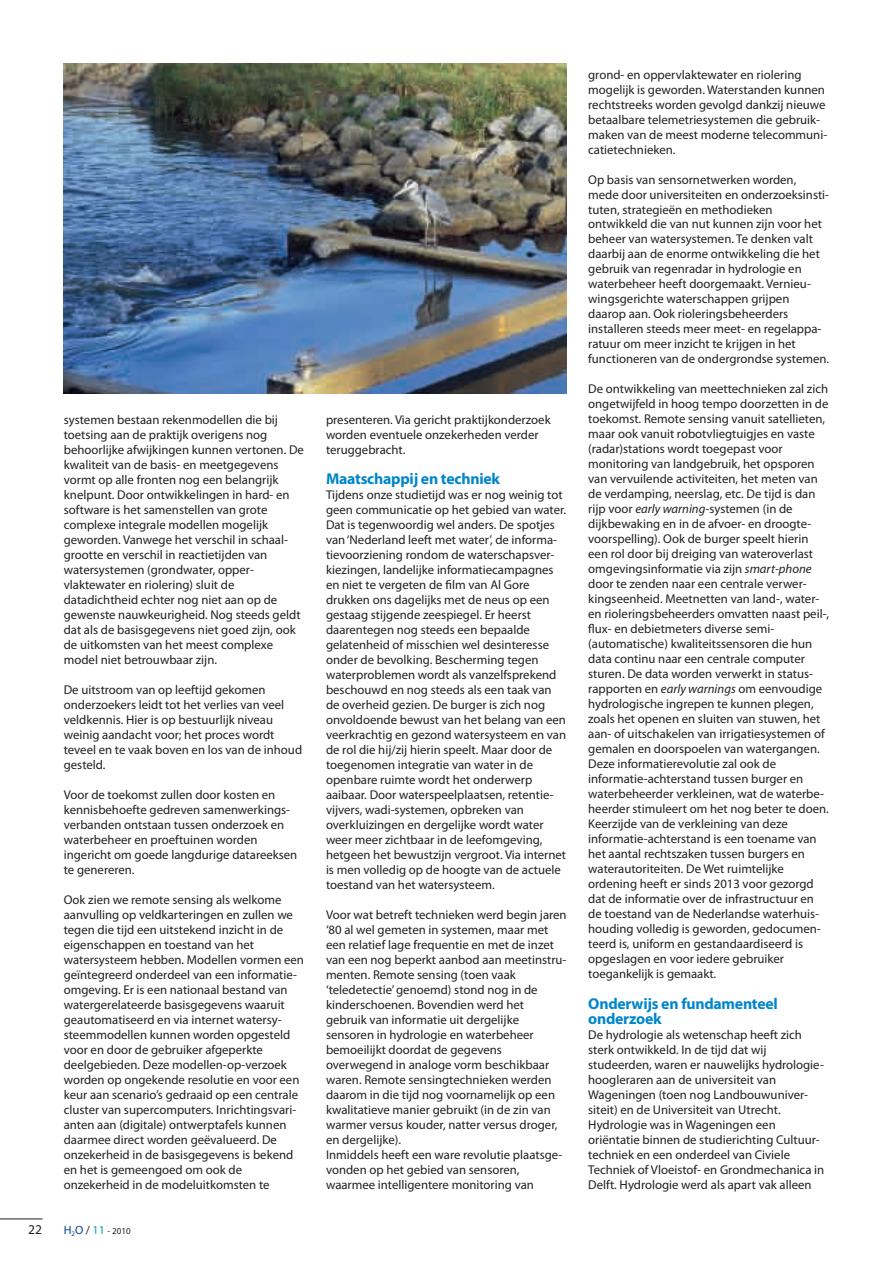
<style>
.page{position:relative;width:893px;height:1263px;background:#fff}
.page>*{position:absolute;margin:0;border:0;box-sizing:border-box;transform-origin:0 0}
.t1{font:700 15.75px/15px "Myriad Pro";letter-spacing:-.015em;color:#0086cc}
.t2{font:13.5px "Myriad Pro";color:#231f20}
.t3{font:12.75px/15px "Myriad Pro";color:#231f20}
.t4{font:9px "Myriad Pro";color:#231f20}
.s1{font-size:12px;color:#074693}
.s2{font-size:12px}
.s3{font-size:12px;color:#00a2b1}
.s4{font-style:italic}
</style>
<div class="page">
<hr style="left:0;top:1219px;width:43px;height:1px;background:#231f20">
<img style="left:64px;top:64px;width:503px;height:330px">
<p class="t3" style="left:64px;top:412px;width:242px">systemen bestaan rekenmodellen die bij toetsing aan de praktijk overigens nog behoorlijke afwijkingen kunnen vertonen. De kwaliteit van de basis- en meetgegevens vormt op alle fronten nog een belangrijk knelpunt. Door ontwikkelingen in hard- en software is het samenstellen van grote complexe integrale modellen mogelijk geworden. Vanwege het verschil in schaal&shy;grootte en verschil in reactietijden van watersystemen (grondwater, opper&shy;vlaktewater en riolering) sluit de datadichtheid echter nog niet aan op de gewenste nauwkeurigheid. Nog steeds geldt dat als de basisgegevens niet goed zijn, ook de uitkomsten van het meest complexe model niet betrouwbaar zijn.</p>
<p class="t3" style="left:64px;top:682px;width:240px">De uitstroom van op leeftijd gekomen onderzoekers leidt tot het verlies van veel veldkennis. Hier is op bestuurlijk niveau weinig aandacht voor; het proces wordt teveel en te vaak boven en los van de inhoud gesteld.</p>
<p class="t3" style="left:64px;top:787px;width:235px">Voor de toekomst zullen door kosten en kennisbehoefte gedreven samenwerkings&shy;verbanden ontstaan tussen onderzoek en waterbeheer en proeftuinen worden ingericht om goede langdurige datareeksen te genereren.</p>
<p class="t3" style="left:64px;top:892px;width:242px">Ook zien we remote sensing als welkome aanvulling op veldkarteringen en zullen we tegen die tijd een uitstekend inzicht in de eigenschappen en toestand van het watersysteem hebben. Modellen vormen een geïntegreerd onderdeel van een informatie&shy;omgeving. Er is een nationaal bestand van watergerelateerde basisgegevens waaruit geautomatiseerd en via internet watersy&shy;steemmodellen kunnen worden opgesteld voor en door de gebruiker afgeperkte deelgebieden. Deze modellen-op-verzoek worden op ongekende resolutie en voor een keur aan scenario’s gedraaid op een centrale cluster van supercomputers. Inrichtingsvari&shy;anten aan (digitale) ontwerptafels kunnen daarmee direct worden geëvalueerd. De onzekerheid in de basisgegevens is bekend en het is gemeengoed om ook de onzekerheid in de modeluitkomsten te</p>
<p class="t2" style="left:28px;top:1222px;width:15px">22</p>
<p class="t4" style="left:64px;top:1226px;width:68px"><span class="s1">H</span><sub>2</sub><span class="s1">O</span> <span class="s2">/</span> <span class="s3">11</span> - 2010</p>
<p class="t3" style="left:326px;top:412px;width:226px">presenteren. Via gericht praktijkonderzoek worden eventuele onzekerheden verder teruggebracht.</p>
<p class="t1" style="left:326px;top:471px;width:176px">Maatschappij en techniek</p>
<p class="t3" style="left:326px;top:487px;width:242px">Tijdens onze studietijd was er nog weinig tot geen communicatie op het gebied van water.<br>Dat is tegenwoordig wel anders. De spotjes van ‘Nederland leeft met water’, de informa&shy;tievoorziening rondom de waterschapsver&shy;kiezingen, landelijke informatiecampagnes en niet te vergeten de film van Al Gore drukken ons dagelijks met de neus op een gestaag stijgende zeespiegel. Er heerst daarentegen nog steeds een bepaalde gelatenheid of misschien wel desinteresse onder de bevolking. Bescherming tegen waterproblemen wordt als vanzelfsprekend beschouwd en nog steeds als een taak van de overheid gezien. De burger is zich nog onvoldoende bewust van het belang van een veerkrachtig en gezond watersysteem en van de rol die hij/zij hierin speelt. Maar door de toegenomen integratie van water in de openbare ruimte wordt het onderwerp aaibaar. Door waterspeelplaatsen, retentie&shy;vijvers, wadi-systemen, opbreken van overkluizingen en dergelijke wordt water weer meer zichtbaar in de leefomgeving, hetgeen het bewustzijn vergroot. Via internet is men volledig op de hoogte van de actuele toestand van het watersysteem.</p>
<p class="t3" style="left:326px;top:907px;width:242px">Voor wat betreft technieken werd begin jaren ‘80 al wel gemeten in systemen, maar met een relatief lage frequentie en met de inzet van een nog beperkt aanbod aan meetinstru&shy;menten. Remote sensing (toen vaak ‘teledetectie’ genoemd) stond nog in de kinderschoenen. Bovendien werd het gebruik van informatie uit dergelijke sensoren in hydrologie en waterbeheer bemoeilijkt doordat de gegevens overwegend in analoge vorm beschikbaar waren. Remote sensingtechnieken werden daarom in die tijd nog voornamelijk op een kwalitatieve manier gebruikt (in de zin van warmer versus kouder, natter versus droger, en dergelijke).<br>Inmiddels heeft een ware revolutie plaatsge&shy;vonden op het gebied van sensoren, waarmee intelligentere monitoring van</p>
<p class="t3" style="left:588px;top:67px;width:241px">grond- en oppervlaktewater en riolering mogelijk is geworden. Waterstanden kunnen rechtstreeks worden gevolgd dankzij nieuwe betaalbare telemetriesystemen die gebruik&shy;maken van de meest moderne telecommuni&shy;catietechnieken.</p>
<p class="t3" style="left:588px;top:172px;width:242px">Op basis van sensornetwerken worden, mede door universiteiten en onderzoeksinsti&shy;tuten, strategieën en methodieken ontwikkeld die van nut kunnen zijn voor het beheer van watersystemen. Te denken valt daarbij aan de enorme ontwikkeling die het gebruik van regenradar in hydrologie en waterbeheer heeft doorgemaakt. Vernieu&shy;wingsgerichte waterschappen grijpen daarop aan. Ook rioleringsbeheerders installeren steeds meer meet- en regelappa&shy;ratuur om meer inzicht te krijgen in het functioneren van de ondergrondse systemen.</p>
<p class="t3" style="left:588px;top:382px;width:242px">De ontwikkeling van meettechnieken zal zich ongetwijfeld in hoog tempo doorzetten in de toekomst. Remote sensing vanuit satellieten, maar ook vanuit robotvliegtuigjes en vaste (radar)stations wordt toegepast voor monitoring van landgebruik, het opsporen van vervuilende activiteiten, het meten van de verdamping, neerslag, etc. De tijd is dan rijp voor <span class="s4">early warning</span>-systemen (in de dijkbewaking en in de afvoer- en droogte&shy;voorspelling). Ook de burger speelt hierin een rol door bij dreiging van wateroverlast omgevingsinformatie via zijn <span class="s4">smart-phone </span>door te zenden naar een centrale verwer&shy;kingseenheid. Meetnetten van land-, water&shy;en rioleringsbeheerders omvatten naast peil-, flux- en debietmeters diverse semi-(automatische) kwaliteitssensoren die hun data continu naar een centrale computer sturen. De data worden verwerkt in status&shy;rapporten en <span class="s4">early warnings</span> om eenvoudige hydrologische ingrepen te kunnen plegen, zoals het openen en sluiten van stuwen, het aan- of uitschakelen van irrigatiesystemen of gemalen en doorspoelen van watergangen.<br>Deze informatierevolutie zal ook de informatie-achterstand tussen burger en waterbeheerder verkleinen, wat de waterbe&shy;heerder stimuleert om het nog beter te doen.<br>Keerzijde van de verkleining van deze informatie-achterstand is een toename van het aantal rechtszaken tussen burgers en waterautoriteiten. De Wet ruimtelijke ordening heeft er sinds 2013 voor gezorgd dat de informatie over de infrastructuur en de toestand van de Nederlandse waterhuis&shy;houding volledig is geworden, gedocumen&shy;teerd is, uniform en gestandaardiseerd is opgeslagen en voor iedere gebruiker toegankelijk is gemaakt.</p>
<p class="t1" style="left:588px;top:996px;width:191px">Onderwijs en fundamenteel onderzoek</p>
<p class="t3" style="left:588px;top:1027px;width:238px">De hydrologie als wetenschap heeft zich sterk ontwikkeld. In de tijd dat wij studeerden, waren er nauwelijks hydrologie&shy;hoogleraren aan de universiteit van Wageningen (toen nog Landbouwuniver&shy;siteit) en de Universiteit van Utrecht.<br>Hydrologie was in Wageningen een oriëntatie binnen de studierichting Cultuur&shy;techniek en een onderdeel van Civiele Techniek of Vloeistof- en Grondmechanica in Delft. Hydrologie werd als apart vak alleen</p>
</div>
